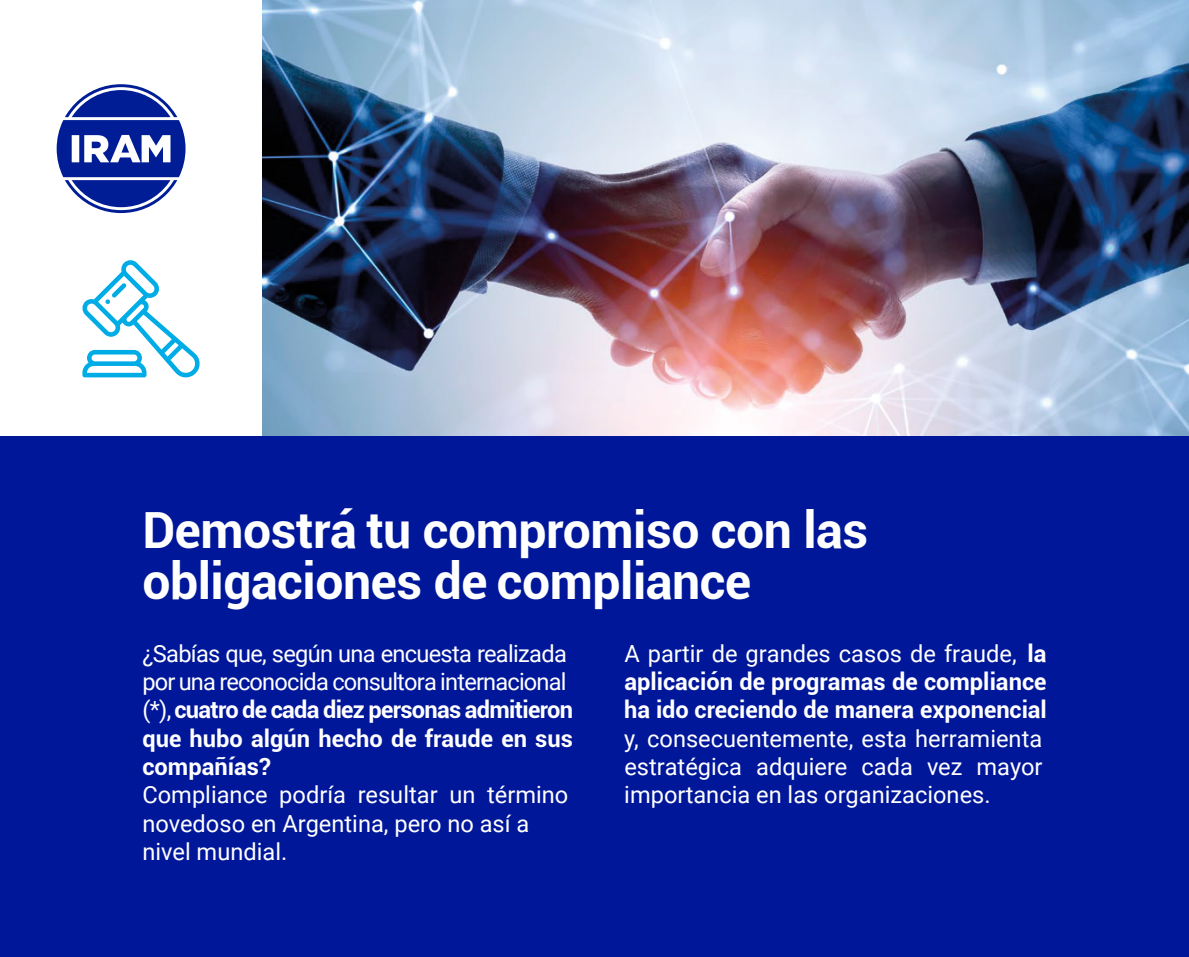
<style>
.page{position:relative;width:1189px;height:957px;background:#fff}
.page>*{position:absolute;margin:0;border:0;box-sizing:border-box;transform-origin:0 0}
.t1{font:700 49.88px/50.8px "Roboto";letter-spacing:-.01em;color:#fff}
.t2{font:23.62px/28.3px "Roboto";color:#fff}
.t3{font:23.62px/28.3px "Roboto";letter-spacing:-.035em;color:#fff}
.t4{font:700 23.62px/28.3px "Roboto";letter-spacing:-.005em;color:#fff;text-align:justify}
.s1{font-weight:700}
.s2{font-weight:400}
</style>
<div class="page">
<img style="left:262px;top:0;width:926px;height:436px">
<div style="left:0;top:436px;width:1188px;height:520px;background:#00179a"></div>
<svg style="left:82px;top:260px;width:118px;height:117px"></svg>
<svg style="left:57px;top:84px;width:128px;height:129px"></svg>
<h1 class="t1" style="left:142px;top:503px;width:727px">Demostrá tu compromiso con las obligaciones de compliance</h1>
<p class="t3" style="left:142px;top:638px;width:432px">¿Sabías que, según una encuesta realizada por una reconocida consultora internacional (*),<span class="s1">cuatro de cada diez personas admitieron que hubo algún hecho de fraude en sus compañías?</span></p>
<p class="t2" style="left:142px;top:779px;width:427px">Compliance podría resultar un término novedoso en Argentina, pero no así a nivel mundial.</p>
<p class="t4" style="left:624px;top:638px;width:424px"><span class="s2">A partir de grandes casos de fraude,</span> la aplicación de programas de compliance ha ido creciendo de manera exponencial</p>
<p class="t2" style="left:624px;top:723px;width:419px;text-align:justify">y, consecuentemente, esta herramienta estratégica adquiere cada vez mayor importancia en las organizaciones.</p>
</div>
